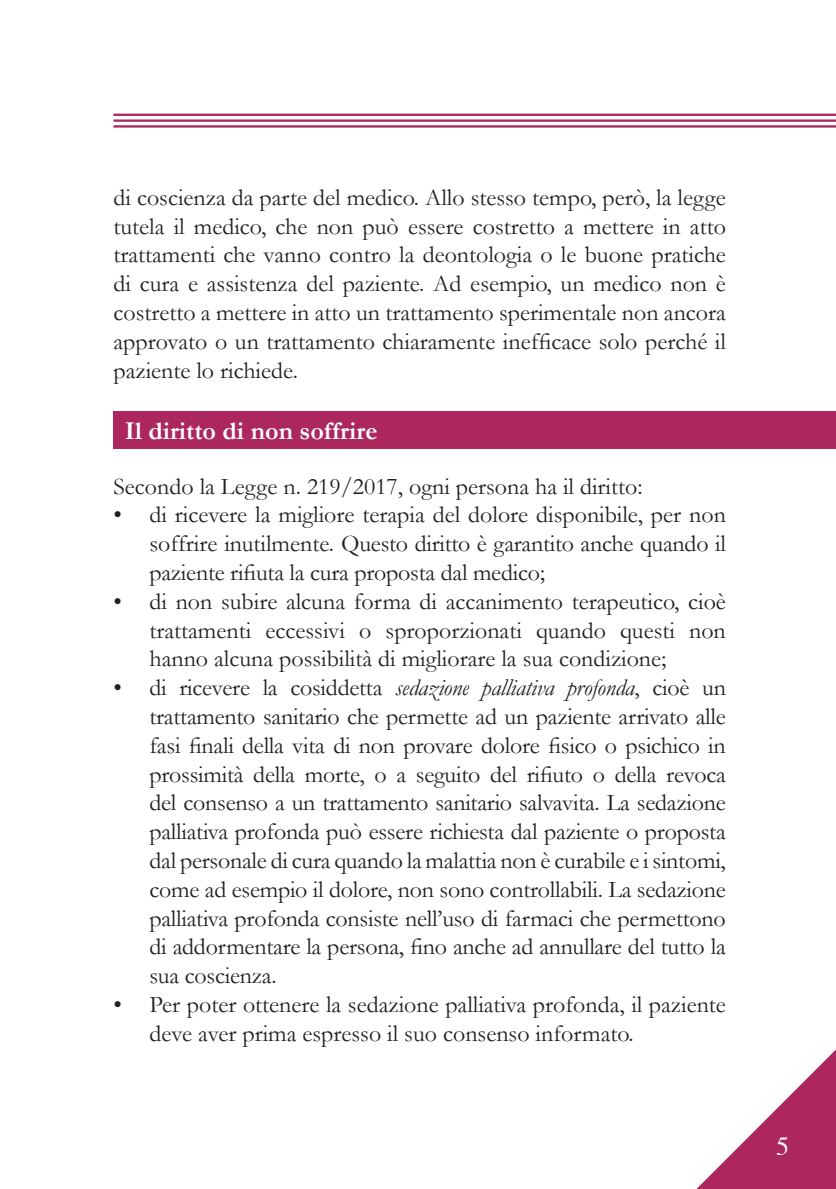
<style>
.page{position:relative;width:836px;height:1189px;background:#fff}
.page>*{position:absolute;margin:0;border:0;box-sizing:border-box;transform-origin:0 0}
.t1{font:700 26px "Garamond";color:#fff}
.t2{font:26px "Times";color:#fff}
.t3{font:24px/28.8px "Garamond";color:#231f20;text-align:justify}
.s1{font-style:italic}
</style>
<div class="page">
<div style="left:113px;top:411px;width:723px;height:37px;background:#ab275e"></div>
<hr style="left:113px;top:114px;width:723px;height:2px;background:#ab275e">
<hr style="left:113px;top:119px;width:723px;height:3px;background:#ab275e">
<hr style="left:113px;top:125px;width:723px;height:3px;background:#ab275e">
<svg style="left:696px;top:1049px;width:140px;height:140px"></svg>
<p class="t3" style="left:113px;top:183px;width:614px">di coscienza da parte del medico. Allo stesso tempo, però, la legge tutela il medico, che non può essere costretto a mettere in atto trattamenti che vanno contro la deontologia o le buone pratiche di cura e assistenza del paziente. Ad esempio, un medico non è costretto a mettere in atto un trattamento sperimentale non ancora approvato o un trattamento chiaramente inefficace solo perché il paziente lo richiede.</p>
<p class="t1" style="left:125px;top:415px;width:254px">Il diritto di non soffrire</p>
<p class="t3" style="left:113px;top:471px;width:530px">Secondo la Legge n. 219/2017, ogni persona ha il diritto:</p>
<p class="t3" style="left:149px;top:500px;width:578px;text-indent:-36px">• di ricevere la migliore terapia del dolore disponibile, per non soffrire inutilmente. Questo diritto è garantito anche quando il paziente rifiuta la cura proposta dal medico;</p>
<p class="t3" style="left:149px;top:587px;width:578px;text-indent:-36px">• di non subire alcuna forma di accanimento terapeutico, cioè trattamenti eccessivi o sproporzionati quando questi non hanno alcuna possibilità di migliorare la sua condizione;</p>
<p class="t3" style="left:149px;top:673px;width:578px;text-indent:-36px">• di ricevere la cosiddetta <span class="s1">sedazione palliativa profonda</span>, cioè un trattamento sanitario che permette ad un paziente arrivato alle fasi finali della vita di non provare dolore fisico o psichico in prossimità della morte, o a seguito del rifiuto o della revoca del consenso a un trattamento sanitario salvavita. La sedazione palliativa profonda può essere richiesta dal paziente o proposta dal personale di cura quando la malattia non è curabile e i sintomi, come ad esempio il dolore, non sono controllabili. La sedazione palliativa profonda consiste nell’uso di farmaci che permettono di addormentare la persona, fino anche ad annullare del tutto la sua coscienza.</p>
<p class="t3" style="left:149px;top:990px;width:578px;text-indent:-36px">• Per poter ottenere la sedazione palliativa profonda, il paziente deve aver prima espresso il suo consenso informato.</p>
<p class="t2" style="left:776px;top:1122px;width:14px">5</p>
</div>
